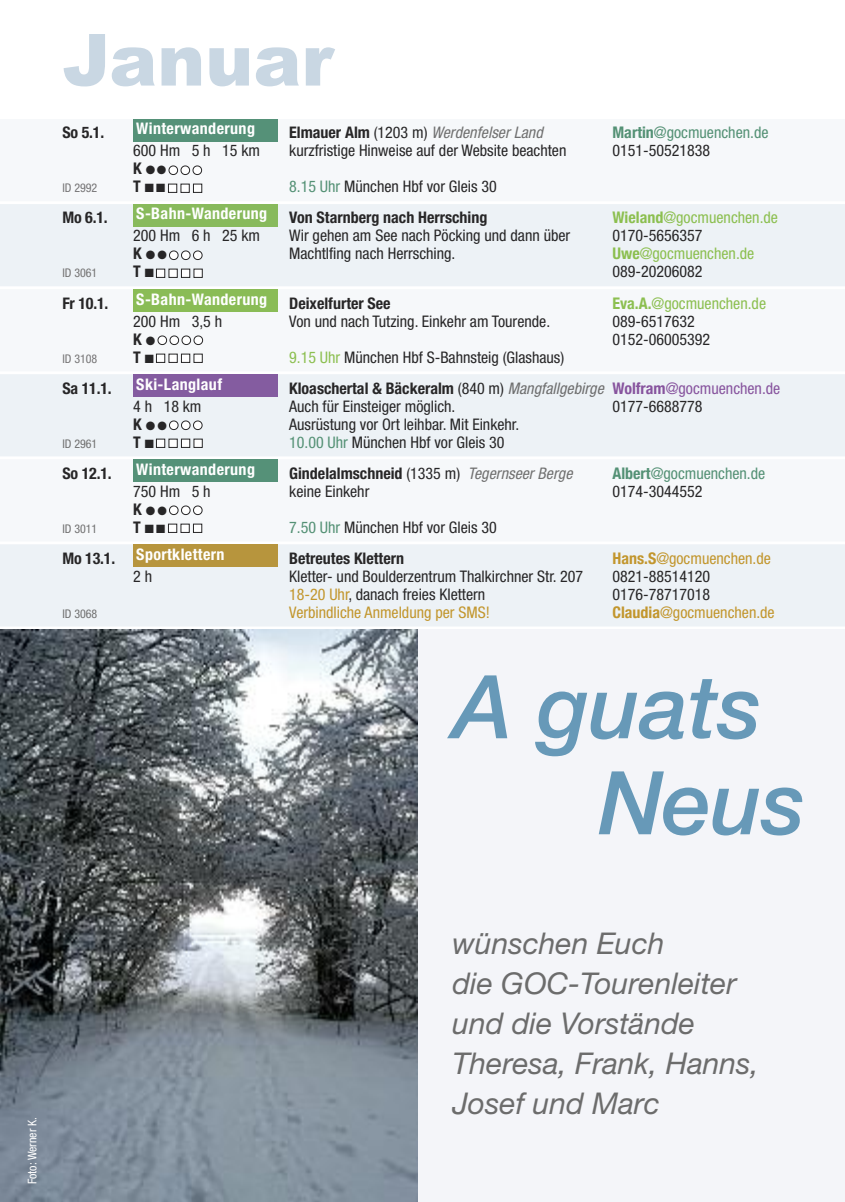
<style>
.page{position:relative;width:845px;height:1202px;background:#fff}
.page>*{position:absolute;margin:0;border:0;box-sizing:border-box;transform-origin:0 0}
.t1{font:italic 500 88px/96px "Helvetica Neue";color:#6799b8}
.t2{font:900 72px "Arial";color:#c9d7e3}
.t3{font:italic 30px/40px "Helvetica Neue";color:#6c6c6c}
.t4{font:condensed 16px "Helvetica Neue";color:#272627}
.t5{font:700 condensed 16px "Helvetica Neue";color:#272627}
.t6{font:700 condensed 16px "Helvetica Neue";letter-spacing:.025em;color:#fff}
.t7{font:condensed 16px "Helvetica Neue";color:#c2962d}
.t8{font:condensed 16px "Helvetica Neue";color:#8cbf50}
.t9{font:700 condensed 16px "Helvetica Neue";color:#272627}
.t10{font:condensed 16px "Helvetica Neue";color:#549175}
.t11{font:italic condensed 16px "Helvetica Neue";letter-spacing:.005em;color:#707070}
.t12{font:condensed 12px "Helvetica Neue";color:#707070}
.t13{font:condensed 12px "Helvetica Neue";color:#fff}
.t14{font:condensed 12px "Helvetica Neue";color:#757475}
.t15{font:condensed 12px "Helvetica Neue";color:#737272}
.s1{font-weight:700;font-style:normal;color:#272627}
.s2{font-style:normal;color:#272627}
.s3{font-weight:700}
.s4{color:#fff}
.s5{color:#549175}
.s6{color:#8cbf50}
.s7{font-weight:400}
.s8{font-weight:400;font-style:italic;color:#6e6e6e}
.s9{color:#87549e}
.s10{font-weight:400;color:#87549e}
.s11{font-weight:400;font-style:italic;color:#707070}
.s12{color:#c2962d}
</style>
<div class="page">
<div style="left:414px;top:629px;width:431px;height:573px;background:#f4f5f9"></div>
<div style="left:133px;top:119px;width:145px;height:23px;background:#559178"></div>
<div style="left:0;top:204px;width:845px;height:82px;background:#edf2f6"></div>
<div style="left:133px;top:204px;width:145px;height:23px;background:#88ba5c"></div>
<div style="left:133px;top:289px;width:145px;height:23px;background:#8abc56"></div>
<div style="left:0;top:374px;width:845px;height:82px;background:#edf2f6"></div>
<div style="left:133px;top:374px;width:145px;height:23px;background:#845ca0"></div>
<div style="left:133px;top:459px;width:145px;height:23px;background:#559178"></div>
<div style="left:0;top:544px;width:845px;height:82px;background:#edf2f6"></div>
<div style="left:133px;top:544px;width:145px;height:23px;background:#b7953d"></div>
<img style="left:0;top:629px;width:417px;height:573px">
<h2 class="t2" style="left:62px;top:6px;width:272px">Januar</h2>
<p class="t5" style="left:62px;top:127px;width:43px">So 5.1.</p>
<p class="t6" style="left:136px;top:123px;width:120px">Winterwanderung</p>
<p class="t11" style="left:289px;top:127px;width:255px"><span class="s1">Elmauer Alm</span> <span class="s2">(1203 m)</span> Werdenfelser Land</p>
<p class="t10" style="left:612px;top:127px;width:158px"><span class="s3">Martin</span>@gocmuenchen.de</p>
<p class="t4" style="left:133px;top:145px;width:128px">600 Hm 5 h 15 km</p>
<p class="t4" style="left:289px;top:145px;width:279px">kurzfristige Hinweise auf der Website beachten</p>
<p class="t4" style="left:612px;top:145px;width:99px">0151-50521838</p>
<p class="t9" style="left:133px;top:159px;width:70px">K ●●<span class="s4">●●●</span></p>
<p class="t14" style="left:62px;top:184px;width:36px">ID 2992</p>
<p class="t9" style="left:133px;top:177px;width:70px">T■■<span class="s4">■■■</span></p>
<p class="t4" style="left:289px;top:181px;width:209px"><span class="s5">8.15 Uhr</span> München Hbf vor Gleis 30</p>
<p class="t5" style="left:62px;top:212px;width:47px">Mo 6.1.</p>
<p class="t6" style="left:136px;top:208px;width:132px">S-Bahn-Wanderung</p>
<p class="t5" style="left:289px;top:212px;width:200px">Von Starnberg nach Herrsching</p>
<p class="t8" style="left:612px;top:212px;width:167px"><span class="s3">Wieland</span>@gocmuenchen.de</p>
<p class="t4" style="left:133px;top:230px;width:128px">200 Hm 6 h 25 km</p>
<p class="t4" style="left:289px;top:230px;width:283px">Wir gehen am See nach Pöcking und dann über</p>
<p class="t4" style="left:612px;top:230px;width:91px">0170-5656357</p>
<p class="t9" style="left:133px;top:244px;width:71px">K ●●<span class="s4">●●●</span></p>
<p class="t4" style="left:289px;top:248px;width:168px">Machtlfing nach Herrsching.</p>
<p class="t8" style="left:612px;top:248px;width:143px"><span class="s3">Uwe</span>@gocmuenchen.de</p>
<p class="t15" style="left:62px;top:269px;width:36px">ID 3061</p>
<p class="t9" style="left:133px;top:262px;width:71px">T■<span class="s4">■■■■</span></p>
<p class="t4" style="left:612px;top:266px;width:91px">089-20206082</p>
<p class="t5" style="left:62px;top:297px;width:48px">Fr 10.1.</p>
<p class="t6" style="left:136px;top:293px;width:132px">S-Bahn-Wanderung</p>
<p class="t5" style="left:289px;top:297px;width:103px">Deixelfurter See</p>
<p class="t8" style="left:612px;top:297px;width:155px"><span class="s3">Eva.A.</span>@gocmuenchen.de</p>
<p class="t4" style="left:133px;top:315px;width:90px">200 Hm 3,5 h</p>
<p class="t4" style="left:289px;top:315px;width:262px">Von und nach Tutzing. Einkehr am Tourende.</p>
<p class="t4" style="left:612px;top:315px;width:84px">089-6517632</p>
<p class="t9" style="left:133px;top:329px;width:71px">K ●<span class="s4">●●●●</span></p>
<p class="t4" style="left:612px;top:333px;width:99px">0152-06005392</p>
<p class="t14" style="left:62px;top:354px;width:36px">ID 3108</p>
<p class="t9" style="left:133px;top:347px;width:71px">T■<span class="s4">■■■■</span></p>
<p class="t4" style="left:289px;top:351px;width:277px"><span class="s6">9.15 Uhr</span> München Hbf S-Bahnsteig (Glashaus)</p>
<p class="t5" style="left:62px;top:382px;width:51px">Sa 11.1.</p>
<p class="t6" style="left:136px;top:378px;width:87px">Ski-Langlauf</p>
<p class="t5" style="left:289px;top:382px;width:492px">Kloaschertal &amp; Bäckeralm <span class="s7">(840 m)</span> <span class="s8">Mangfallgebirge</span> <span class="s9">Wolfram</span><span class="s10">@gocmuenchen.de</span></p>
<p class="t4" style="left:133px;top:400px;width:70px">4h 18km</p>
<p class="t4" style="left:289px;top:400px;width:168px">Auch für Einsteiger möglich.</p>
<p class="t4" style="left:612px;top:400px;width:91px">0177-6688778</p>
<p class="t9" style="left:133px;top:414px;width:71px">K ●●<span class="s4">●●●</span></p>
<p class="t4" style="left:289px;top:418px;width:232px">Ausrüstung vor Ort leihbar. Mit Einkehr.</p>
<p class="t12" style="left:62px;top:439px;width:36px">ID 2961</p>
<p class="t9" style="left:133px;top:432px;width:71px">T■<span class="s4">■■■■</span></p>
<p class="t4" style="left:289px;top:436px;width:217px"><span class="s5">10.00 Uhr</span> München Hbf vor Gleis 30</p>
<p class="t5" style="left:62px;top:467px;width:51px">So 12.1.</p>
<p class="t6" style="left:136px;top:463px;width:120px">Winterwanderung</p>
<p class="t5" style="left:289px;top:467px;width:285px">Gindelalmschneid <span class="s7">(1335 m)</span> <span class="s11">Tegernseer Berge</span></p>
<p class="t10" style="left:612px;top:467px;width:154px"><span class="s3">Albert</span>@gocmuenchen.de</p>
<p class="t4" style="left:133px;top:485px;width:79px">750 Hm 5 h</p>
<p class="t4" style="left:289px;top:485px;width:82px">keine Einkehr</p>
<p class="t4" style="left:612px;top:485px;width:91px">0174-3044552</p>
<p class="t9" style="left:133px;top:499px;width:71px">K ●●<span class="s4">●●●</span></p>
<p class="t12" style="left:62px;top:524px;width:36px">ID 3011</p>
<p class="t9" style="left:133px;top:517px;width:70px">T■■<span class="s4">■■■</span></p>
<p class="t4" style="left:289px;top:521px;width:209px"><span class="s5">7.50 Uhr</span> München Hbf vor Gleis 30</p>
<p class="t5" style="left:62px;top:552px;width:54px">Mo 13.1.</p>
<p class="t6" style="left:136px;top:548px;width:90px">Sportklettern</p>
<p class="t5" style="left:289px;top:552px;width:116px">Betreutes Klettern</p>
<p class="t7" style="left:612px;top:552px;width:160px"><span class="s3">Hans.S</span>@gocmuenchen.de</p>
<p class="t4" style="left:133px;top:570px;width:20px">2h</p>
<p class="t4" style="left:289px;top:570px;width:295px">Kletter- und Boulderzentrum Thalkirchner Str. 207</p>
<p class="t4" style="left:612px;top:570px;width:99px">0821-88514120</p>
<p class="t4" style="left:289px;top:588px;width:198px"><span class="s12">18-20 Uhr</span>, danach freies Klettern</p>
<p class="t4" style="left:612px;top:588px;width:99px">0176-78717018</p>
<p class="t12" style="left:62px;top:609px;width:36px">ID 3068</p>
<p class="t7" style="left:289px;top:606px;width:202px">Verbindliche Anmeldung per SMS!</p>
<p class="t7" style="left:612px;top:606px;width:164px"><span class="s3">Claudia</span>@gocmuenchen.de</p>
<h1 class="t1" style="left:598px;top:667px;width:208px;text-indent:-146px">A guats<br>Neus</h1>
<p class="t13" style="left:28px;top:1184px;width:69px;rotate:-90deg">Foto: Werner K.</p>
<h3 class="t3" style="left:452px;top:926px;width:308px">wünschen Euch<br>die GOC-Tourenleiter und die Vorstände<br>Theresa, Frank, Hanns,<br>Josef und Marc</h3>
</div>
